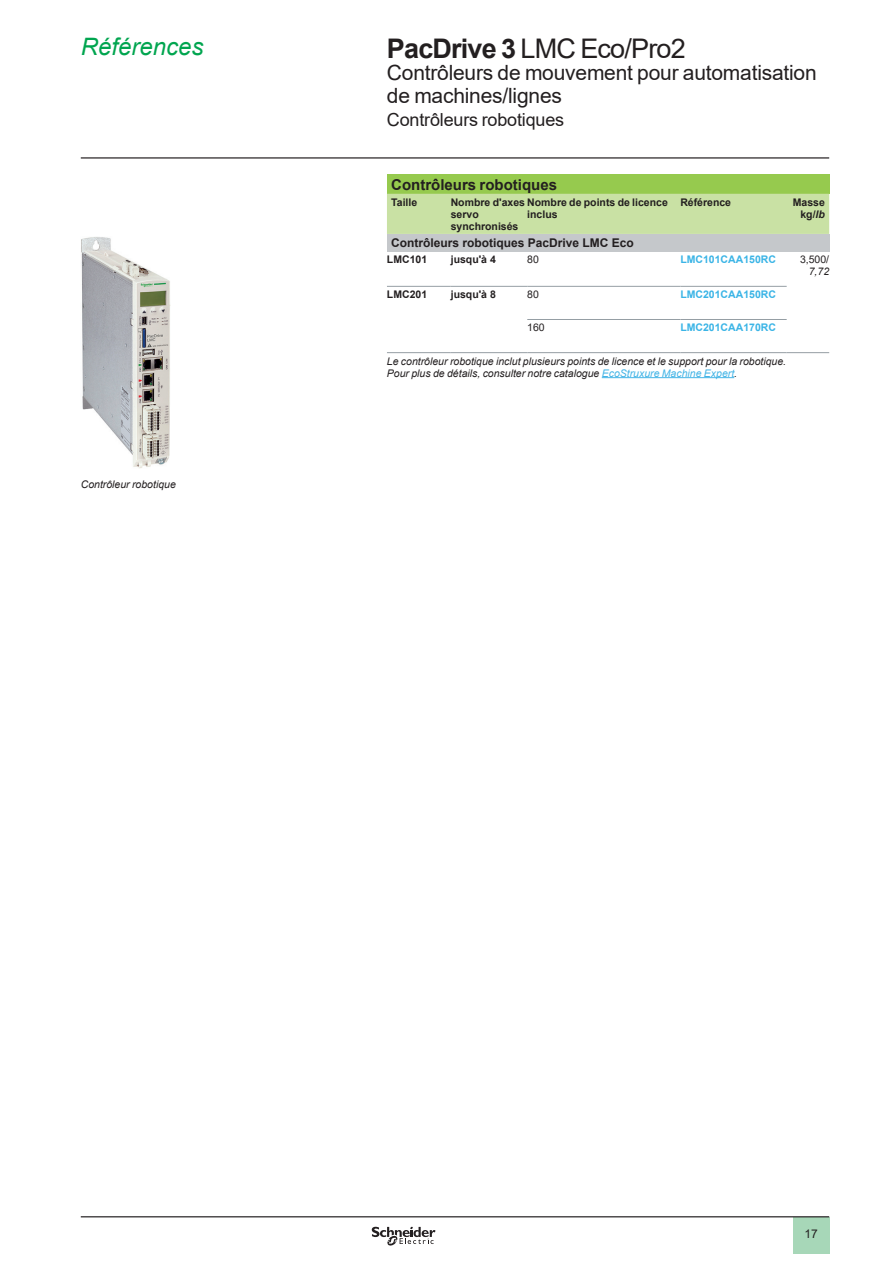
<style>
.page{position:relative;width:893px;height:1263px;background:#fff}
.page>*{position:absolute;margin:0;border:0;box-sizing:border-box;transform-origin:0 0}
._0_TitleLev1{font:27px "Arial";letter-spacing:-.03em;color:#231f20}
._0_Topic{font:italic 24px "Arial";color:#00a54f}
._0_TitleLev2{font:21px/22.5px "Arial";letter-spacing:-.01em;color:#231f20}
._0_TitleLev3{font:18px "Arial";letter-spacing:-.01em;color:#231f20}
._1_Section_3__10{font:700 15px "Arial";color:#231f20}
.t1{font:700 12px "Arial";color:#231f20}
.t2{font:12px "Arial";color:#231f20}
._1_Legend___Nota__7{font:italic 10.5px "Arial";color:#231f20}
._1_Section_5__7{font:700 10.5px/12px "Arial";color:#231f20}
.Cell_ReferenceProduc{font:700 10.5px "Arial";color:#3ab4e6}
._1_Section_5__7__Rig{font:700 10.5px "Arial";color:#231f20}
._1_Text__7{font:10.5px "Arial";color:#231f20}
._1_Text__7__Right{font:10.5px "Arial";color:#231f20}
._1_Text__7__Right-2{font:italic 10.5px "Arial";color:#231f20}
.s1{font-weight:700}
.s2{font-style:italic}
.s3{color:#42b4e6}
</style>
<div class="page">
<div style="left:793px;top:1217px;width:36px;height:37px;background:#a7d7b8"></div>
<hr style="left:81px;top:1216px;width:748px;height:1px;background:#231f20">
<svg style="left:372px;top:1226px;width:63px;height:20px"></svg>
<hr style="left:81px;top:157px;width:748px;height:2px;background:#231f20">
<div style="left:387px;top:174px;width:442px;height:20px;background:#96ca4e"></div>
<div style="left:387px;top:194px;width:442px;height:40px;background:#c9e1a4"></div>
<div style="left:387px;top:234px;width:442px;height:17px;background:#c5c8cb"></div>
<hr style="left:387px;top:286px;width:64px;height:1px;background:#959ea4">
<hr style="left:451px;top:286px;width:76px;height:1px;background:#959ea4">
<hr style="left:527px;top:286px;width:153px;height:1px;background:#959ea4">
<hr style="left:680px;top:286px;width:107px;height:1px;background:#959ea4">
<hr style="left:527px;top:319px;width:153px;height:1px;background:#959ea4">
<hr style="left:680px;top:319px;width:107px;height:1px;background:#959ea4">
<hr style="left:387px;top:352px;width:64px;height:1px;background:#959ea4">
<hr style="left:451px;top:352px;width:76px;height:1px;background:#959ea4">
<hr style="left:527px;top:352px;width:153px;height:1px;background:#959ea4">
<hr style="left:680px;top:352px;width:107px;height:1px;background:#959ea4">
<hr style="left:787px;top:352px;width:42px;height:1px;background:#959ea4">
<hr style="left:602px;top:377px;width:132px;height:1px;background:#42b4e6">
<img style="left:81px;top:237px;width:89px;height:232px">
<p class="_0_Topic" style="left:81px;top:31px;width:124px">Références</p>
<p class="_0_TitleLev1" style="left:387px;top:30px;width:300px"><span class="s1">PacDrive 3</span> LMC Eco/Pro2</p>
<p class="_0_TitleLev2" style="left:387px;top:61px;width:431px">Contrôleurs de mouvement pour automatisation de machines/lignes</p>
<p class="_0_TitleLev3" style="left:387px;top:108px;width:179px">Contrôleurs robotiques</p>
<p class="_1_Section_3__10" style="left:391px;top:174px;width:167px">Contrôleurs robotiques</p>
<p class="_1_Section_5__7" style="left:391px;top:196px;width:28px">Taille</p>
<p class="_1_Section_5__7" style="left:451px;top:196px;width:219px">Nombre d'axes Nombre de points de licence servo<br>synchronisés</p>
<p class="_1_Section_5__7" style="left:527px;top:208px;width:32px">inclus</p>
<p class="_1_Section_5__7" style="left:680px;top:196px;width:52px">Référence</p>
<p class="_1_Section_5__7__Rig" style="left:793px;top:195px;width:34px">Masse</p>
<p class="_1_Section_5__7__Rig" style="left:800px;top:207px;width:26px">kg/<span class="s2">lb</span></p>
<p class="_1_Legend___Nota__7" style="left:81px;top:478px;width:97px">Contrôleur robotique</p>
<p class="t1" style="left:391px;top:234px;width:244px">Contrôleurs robotiques PacDrive LMC Eco</p>
<p class="_1_Section_5__7" style="left:387px;top:253px;width:42px">LMC101</p>
<p class="_1_Section_5__7" style="left:451px;top:253px;width:47px">jusqu'à 4</p>
<p class="_1_Text__7" style="left:527px;top:252px;width:13px">80</p>
<p class="Cell_ReferenceProduc" style="left:680px;top:252px;width:97px">LMC101CAA150RC</p>
<p class="_1_Text__7__Right" style="left:800px;top:252px;width:31px">3,500/</p>
<p class="_1_Text__7__Right-2" style="left:809px;top:265px;width:22px">7,72</p>
<p class="_1_Section_5__7" style="left:387px;top:289px;width:42px">LMC201</p>
<p class="_1_Section_5__7" style="left:451px;top:289px;width:47px">jusqu'à 8</p>
<p class="_1_Text__7" style="left:527px;top:287px;width:13px">80</p>
<p class="Cell_ReferenceProduc" style="left:680px;top:287px;width:97px">LMC201CAA150RC</p>
<p class="_1_Text__7" style="left:527px;top:320px;width:19px">160</p>
<p class="Cell_ReferenceProduc" style="left:680px;top:320px;width:97px">LMC201CAA170RC</p>
<p class="_1_Legend___Nota__7" style="left:387px;top:354px;width:401px">Le contrôleur robotique inclut plusieurs points de licence et le support pour la robotique.</p>
<p class="_1_Legend___Nota__7" style="left:387px;top:366px;width:352px">Pour plus de détails, consulter notre catalogue <span class="s3">EcoStruxure Machine Expert</span>.</p>
<p class="t2" style="left:804px;top:1225px;width:15px">17</p>
</div>
